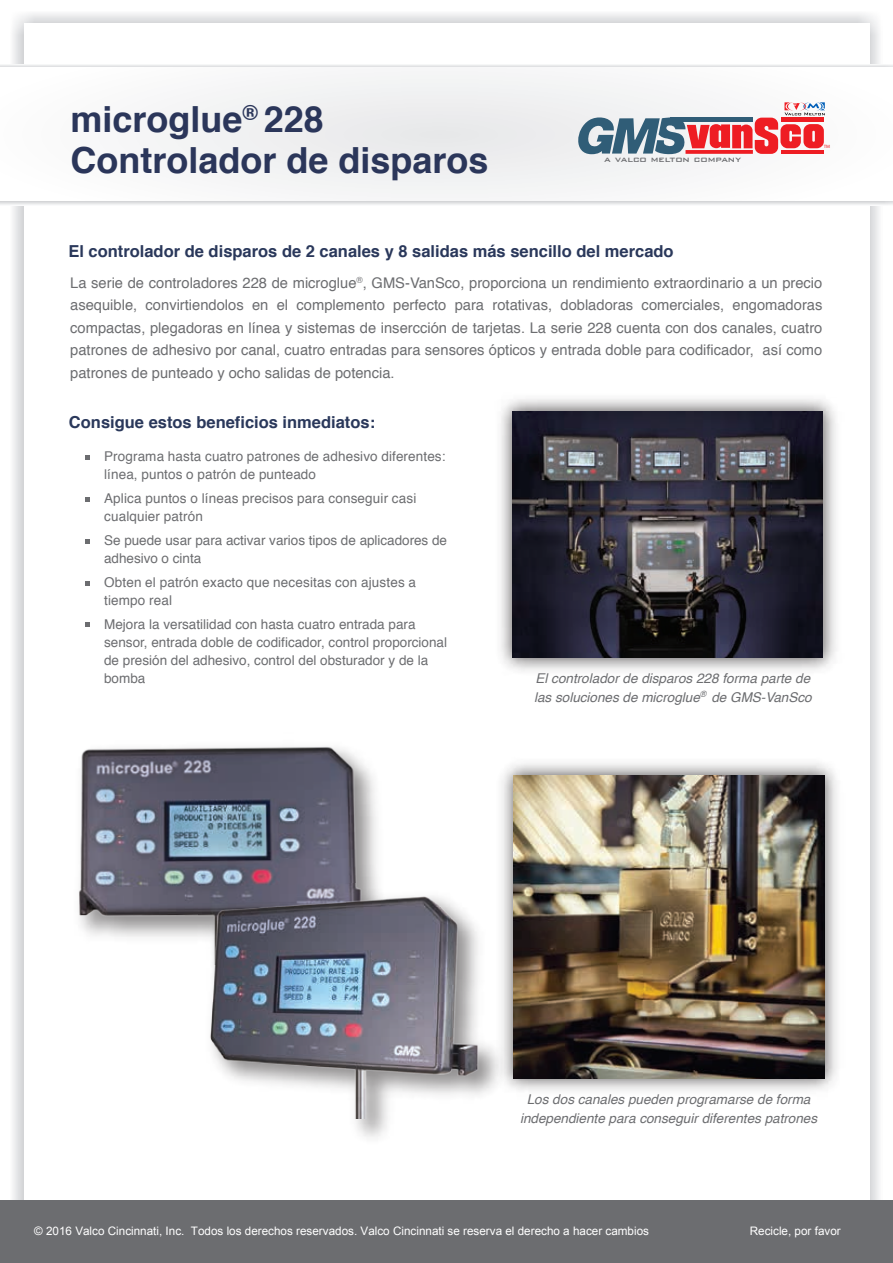
<style>
.page{position:relative;width:893px;height:1263px;background:#fff}
.page>*{position:absolute;margin:0;border:0;box-sizing:border-box;transform-origin:0 0}
.t1{font:700 36px/41.4px "Helvetica";color:#2b365a}
.t2{font:700 16.5px "Helvetica";color:#2a385b}
.t3{font:14.7px/22.5px "Helvetica";color:#6c6d70;text-align:justify}
.t4{font:13.5px/18px "Helvetica";color:#6c6d70}
.t5{font:italic 13.5px/19.2px "Helvetica";color:#6c6d70}
.t6{font:11.7px "Arial";color:#fff}
.t7{font:500 10.2px "Bank Gothic BT";color:#6c6d70}
.t8{font:4.65px "Myriad Pro";color:#ee1d23;scale:1.05 1}
</style>
<div class="page">
<div style="left:0;top:68px;width:893px;height:133px;background:#f5f5f6"></div>
<div style="left:0;top:1200px;width:893px;height:63px;background:#6c6d70"></div>
<svg style="left:85px;top:455px;width:4px;height:4px"></svg>
<svg style="left:85px;top:539px;width:4px;height:4px"></svg>
<svg style="left:85px;top:622px;width:4px;height:4px"></svg>
<svg style="left:85px;top:497px;width:4px;height:4px"></svg>
<svg style="left:85px;top:581px;width:4px;height:5px"></svg>
<svg style="left:578px;top:102px;width:247px;height:53px"></svg>
<img style="left:501px;top:399px;width:335px;height:272px">
<img style="left:513px;top:411px;width:309px;height:246px">
<img style="left:78px;top:746px;width:299px;height:191px">
<img style="left:354px;top:1118px;width:34px;height:19px">
<img style="left:174px;top:881px;width:294px;height:237px">
<img style="left:468px;top:763px;width:369px;height:332px">
<img style="left:513px;top:775px;width:311px;height:304px">
<h1 class="t1" style="left:70px;top:99px;width:420px">microglue<sup>®</sup> 228<br>Controlador de disparos</h1>
<p class="t7" style="left:604px;top:154px;width:139px">a valco melton company</p>
<p class="t8" style="left:824px;top:144px;width:8px">TM</p>
<p class="t2" style="left:68px;top:238px;width:607px">El controlador de disparos de 2 canales y 8 salidas más sencillo del mercado</p>
<p class="t3" style="left:70px;top:272px;width:754px">La serie de controladores 228 de microglue<sup>®</sup>, GMS-VanSco, proporciona un rendimiento extraordinario a un precio asequible, convirtiendolos en el complemento perfecto para rotativas, dobladoras comerciales, engomadoras compactas, plegadoras en línea y sistemas de insercción de tarjetas. La serie 228 cuenta con dos canales, cuatro patrones de adhesivo por canal, cuatro entradas para sensores ópticos y entrada doble para codificador, así como patrones de punteado y ocho salidas de potencia.</p>
<p class="t2" style="left:69px;top:409px;width:308px">Consigue estos beneficios inmediatos:</p>
<p class="t4" style="left:104px;top:447px;width:343px">Programa hasta cuatro patrones de adhesivo diferentes: línea, puntos o patrón de punteado</p>
<p class="t4" style="left:104px;top:489px;width:314px">Aplica puntos o líneas precisos para conseguir casi cualquier patrón</p>
<p class="t4" style="left:104px;top:531px;width:344px">Se puede usar para activar varios tipos de aplicadores de adhesivo o cinta</p>
<p class="t4" style="left:104px;top:573px;width:313px">Obten el patrón exacto que necesitas con ajustes a tiempo real</p>
<p class="t4" style="left:104px;top:615px;width:344px">Mejora la versatilidad con hasta cuatro entrada para sensor, entrada doble de codificador, control proporcional de presión del adhesivo, control del obsturador y de la bomba</p>
<p class="t5" style="left:534px;top:668px;width:279px">El controlador de disparos 228 forma parte de las soluciones de microglue<sup>®</sup> de GMS-VanSco</p>
<p class="t5" style="left:520px;top:1090px;width:299px;text-align:center">Los dos canales pueden programarse de forma independiente para conseguir diferentes patrones</p>
<p class="t6" style="left:34px;top:1223px;width:616px">© 2016 Valco Cincinnati, Inc. Todos los derechos reservados. Valco Cincinnati se reserva el derecho a hacer cambios</p>
<p class="t6" style="left:750px;top:1223px;width:92px">Recicle, por favor</p>
</div>
